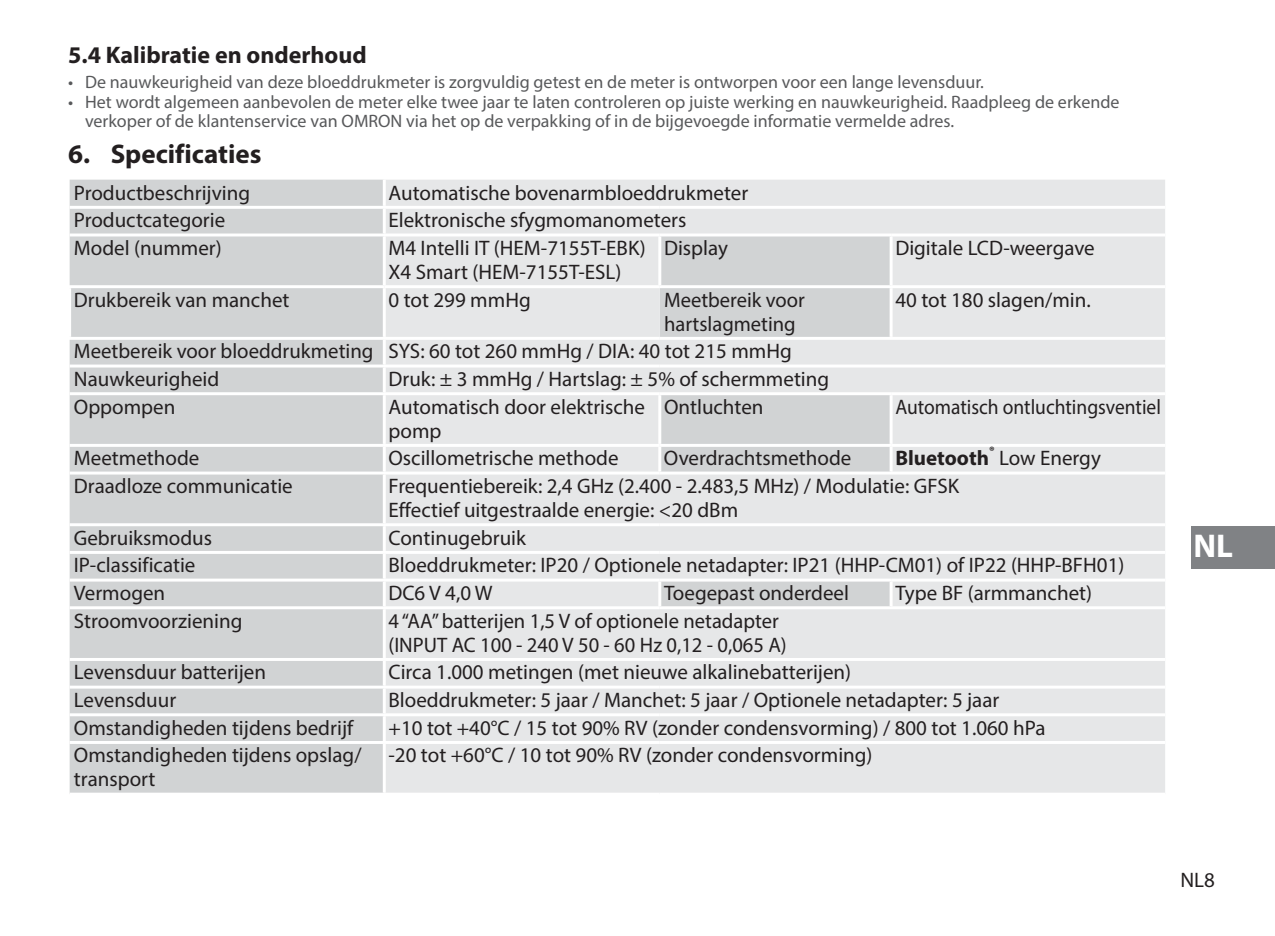
<style>
.page{position:relative;width:1275px;height:936px;background:#fff}
.page>*{position:absolute;margin:0;border:0;box-sizing:border-box;transform-origin:0 0}
.t1{font:700 33px "Myriad Pro";color:#fff}
.t2{font:700 27px "Myriad Pro";color:#231f20}
.t3{font:700 24px "Myriad Pro";color:#231f20}
.t4{font:21px/24px "Myriad Pro";color:#231f20}
.t5{font:21px "Myriad Pro";color:#231f20;scale:.93 1}
.t6{font:700 21px "Myriad Pro";color:#231f20}
.t7{font:18px/19.5px "Myriad Pro";color:#58595b}
.t8{font:700 12.3px "Myriad Pro";color:#231f20}
</style>
<div class="page">
<div style="left:1191px;top:526px;width:84px;height:43px;background:#808285"></div>
<div style="left:70px;top:180px;width:313px;height:613px;background:#d1d3d4"></div>
<svg style="left:386px;top:180px;width:779px;height:613px;fill:#e6e7e8"></svg>
<hr style="left:70px;top:206px;width:590px;height:3px;background:#fff">
<hr style="left:660px;top:206px;width:505px;height:3px;background:#fff">
<hr style="left:70px;top:234px;width:590px;height:2px;background:#fff">
<hr style="left:660px;top:234px;width:231px;height:2px;background:#fff">
<hr style="left:658px;top:236px;width:3px;height:49px;background:#fff">
<hr style="left:891px;top:234px;width:274px;height:2px;background:#fff">
<hr style="left:890px;top:236px;width:3px;height:49px;background:#fff">
<hr style="left:68px;top:285px;width:316px;height:3px;background:#fff">
<hr style="left:68px;top:288px;width:3px;height:49px;background:#fff">
<hr style="left:384px;top:285px;width:276px;height:3px;background:#fff">
<hr style="left:660px;top:285px;width:505px;height:3px;background:#fff">
<hr style="left:890px;top:288px;width:3px;height:49px;background:#fff">
<hr style="left:68px;top:337px;width:592px;height:3px;background:#fff">
<hr style="left:660px;top:337px;width:505px;height:3px;background:#fff">
<hr style="left:70px;top:365px;width:590px;height:3px;background:#fff">
<hr style="left:660px;top:365px;width:505px;height:3px;background:#fff">
<hr style="left:70px;top:392px;width:590px;height:3px;background:#fff">
<hr style="left:660px;top:392px;width:231px;height:3px;background:#fff">
<hr style="left:658px;top:395px;width:3px;height:49px;background:#fff">
<hr style="left:891px;top:392px;width:274px;height:3px;background:#fff">
<hr style="left:890px;top:395px;width:3px;height:49px;background:#fff">
<hr style="left:70px;top:444px;width:590px;height:3px;background:#fff">
<hr style="left:660px;top:444px;width:231px;height:3px;background:#fff">
<hr style="left:658px;top:447px;width:3px;height:25px;background:#fff">
<hr style="left:891px;top:444px;width:274px;height:3px;background:#fff">
<hr style="left:890px;top:447px;width:3px;height:25px;background:#fff">
<hr style="left:70px;top:472px;width:590px;height:3px;background:#fff">
<hr style="left:660px;top:472px;width:505px;height:3px;background:#fff">
<hr style="left:70px;top:523px;width:590px;height:3px;background:#fff">
<hr style="left:660px;top:523px;width:505px;height:3px;background:#fff">
<hr style="left:70px;top:551px;width:590px;height:3px;background:#fff">
<hr style="left:660px;top:551px;width:505px;height:3px;background:#fff">
<hr style="left:70px;top:579px;width:590px;height:3px;background:#fff">
<hr style="left:660px;top:579px;width:231px;height:3px;background:#fff">
<hr style="left:658px;top:582px;width:3px;height:24px;background:#fff">
<hr style="left:891px;top:579px;width:274px;height:3px;background:#fff">
<hr style="left:890px;top:582px;width:3px;height:24px;background:#fff">
<hr style="left:70px;top:606px;width:590px;height:3px;background:#fff">
<hr style="left:660px;top:606px;width:505px;height:3px;background:#fff">
<hr style="left:70px;top:658px;width:590px;height:3px;background:#fff">
<hr style="left:660px;top:658px;width:505px;height:3px;background:#fff">
<hr style="left:70px;top:686px;width:590px;height:3px;background:#fff">
<hr style="left:660px;top:686px;width:505px;height:3px;background:#fff">
<hr style="left:70px;top:713px;width:590px;height:3px;background:#fff">
<hr style="left:660px;top:713px;width:505px;height:3px;background:#fff">
<hr style="left:70px;top:741px;width:590px;height:3px;background:#fff">
<hr style="left:660px;top:741px;width:505px;height:3px;background:#fff">
<p class="t3" style="left:68px;top:46px;width:300px">5.4 Kalibratie en onderhoud</p>
<p class="t7" style="left:68px;top:74px;width:917px">• De nauwkeurigheid van deze bloeddrukmeter is zorgvuldig getest en de meter is ontworpen voor een lange levensduur.</p>
<p class="t7" style="left:85px;top:94px;width:1036px;text-indent:-17px">• Het wordt algemeen aanbevolen de meter elke twee jaar te laten controleren op juiste werking en nauwkeurigheid. Raadpleeg de erkende verkoper of de klantenservice van OMRON via het op de verpakking of in de bijgevoegde informatie vermelde adres.</p>
<p class="t2" style="left:68px;top:144px;width:195px">6. Specificaties</p>
<p class="t4" style="left:74px;top:183px;width:178px">Productbeschrijving</p>
<p class="t4" style="left:388px;top:183px;width:361px">Automatische bovenarmbloeddrukmeter</p>
<p class="t4" style="left:74px;top:211px;width:153px">Productcategorie</p>
<p class="t4" style="left:389px;top:211px;width:299px">Elektronische sfygmomanometers</p>
<p class="t4" style="left:74px;top:238px;width:149px">Model (nummer)</p>
<p class="t4" style="left:389px;top:238px;width:259px">M4 Intelli IT (HEM-7155T-EBK)<br>X4 Smart (HEM-7155T-ESL)</p>
<p class="t4" style="left:664px;top:238px;width:65px">Display</p>
<p class="t4" style="left:895px;top:238px;width:201px">Digitale LCD-weergave</p>
<p class="t4" style="left:74px;top:290px;width:217px">Drukbereik van manchet</p>
<p class="t4" style="left:389px;top:290px;width:144px">0 tot 299 mmHg</p>
<p class="t4" style="left:664px;top:290px;width:142px">Meetbereik voor hartslagmeting</p>
<p class="t4" style="left:895px;top:290px;width:197px">40 tot 180 slagen/min.</p>
<p class="t4" style="left:74px;top:340px;width:719px;line-height:27.6px">Meetbereik voor bloeddrukmeting SYS: 60 tot 260 mmHg / DIA: 40 tot 215 mmHg<br>Nauwkeurigheid</p>
<p class="t4" style="left:389px;top:369px;width:442px">Druk: ± 3 mmHg / Hartslag: ± 5% of schermmeting</p>
<p class="t4" style="left:74px;top:397px;width:103px">Oppompen</p>
<p class="t4" style="left:389px;top:397px;width:258px">Automatisch door elektrische pomp</p>
<p class="t4" style="left:664px;top:397px;width:101px">Ontluchten</p>
<p class="t5" style="left:895px;top:399px;width:287px">Automatisch ontluchtingsventiel</p>
<p class="t4" style="left:74px;top:449px;width:127px">Meetmethode</p>
<p class="t4" style="left:389px;top:449px;width:232px">Oscillometrische methode</p>
<p class="t4" style="left:664px;top:449px;width:189px">Overdrachtsmethode</p>
<p class="t6" style="left:895px;top:451px;width:95px">Bluetooth</p>
<p class="t8" style="left:989px;top:447px;width:7px">®</p>
<p class="t4" style="left:999px;top:449px;width:103px">Low Energy</p>
<p class="t4" style="left:74px;top:476px;width:220px">Draadloze communicatie</p>
<p class="t4" style="left:389px;top:476px;width:572px">Frequentiebereik: 2,4 GHz (2.400 - 2.483,5 MHz) / Modulatie: GFSK<br>Effectief uitgestraalde energie: &lt;20 dBm</p>
<p class="t4" style="left:74px;top:528px;width:140px">Gebruiksmodus</p>
<p class="t4" style="left:388px;top:528px;width:139px">Continugebruik</p>
<p class="t4" style="left:74px;top:556px;width:123px">IP-classificatie</p>
<p class="t4" style="left:389px;top:556px;width:737px">Bloeddrukmeter: IP20 / Optionele netadapter: IP21 (HHP-CM01) of IP22 (HHP-BFH01)</p>
<p class="t4" style="left:74px;top:583px;width:93px">Vermogen</p>
<p class="t4" style="left:388px;top:583px;width:106px">DC6 V 4,0 W</p>
<p class="t4" style="left:664px;top:583px;width:187px">Toegepast onderdeel</p>
<p class="t4" style="left:895px;top:583px;width:198px">Type BF (armmanchet)</p>
<p class="t4" style="left:74px;top:611px;width:170px">Stroomvoorziening</p>
<p class="t4" style="left:389px;top:611px;width:400px">4 “AA” batterijen 1,5 V of optionele netadapter (INPUT AC 100 - 240 V 50 - 60 Hz 0,12 - 0,065 A)</p>
<p class="t4" style="left:74px;top:663px;width:194px">Levensduur batterijen</p>
<p class="t4" style="left:389px;top:663px;width:464px">Circa 1.000 metingen (met nieuwe alkalinebatterijen)</p>
<p class="t4" style="left:74px;top:690px;width:104px">Levensduur</p>
<p class="t4" style="left:389px;top:690px;width:612px">Bloeddrukmeter: 5 jaar / Manchet: 5 jaar / Optionele netadapter: 5 jaar</p>
<p class="t4" style="left:74px;top:718px;width:281px">Omstandigheden tijdens bedrijf</p>
<p class="t4" style="left:389px;top:718px;width:659px">+10 tot +40°C / 15 tot 90% RV (zonder condensvorming) / 800 tot 1.060 hPa</p>
<p class="t4" style="left:74px;top:746px;width:289px">Omstandigheden tijdens opslag/ transport</p>
<p class="t4" style="left:389px;top:746px;width:486px">-20 tot +60°C / 10 tot 90% RV (zonder condensvorming)</p>
<h1 class="t1" style="left:1194px;top:534px;width:41px">NL</h1>
<p class="t4" style="left:1180px;top:870px;width:36px">NL8</p>
</div>
